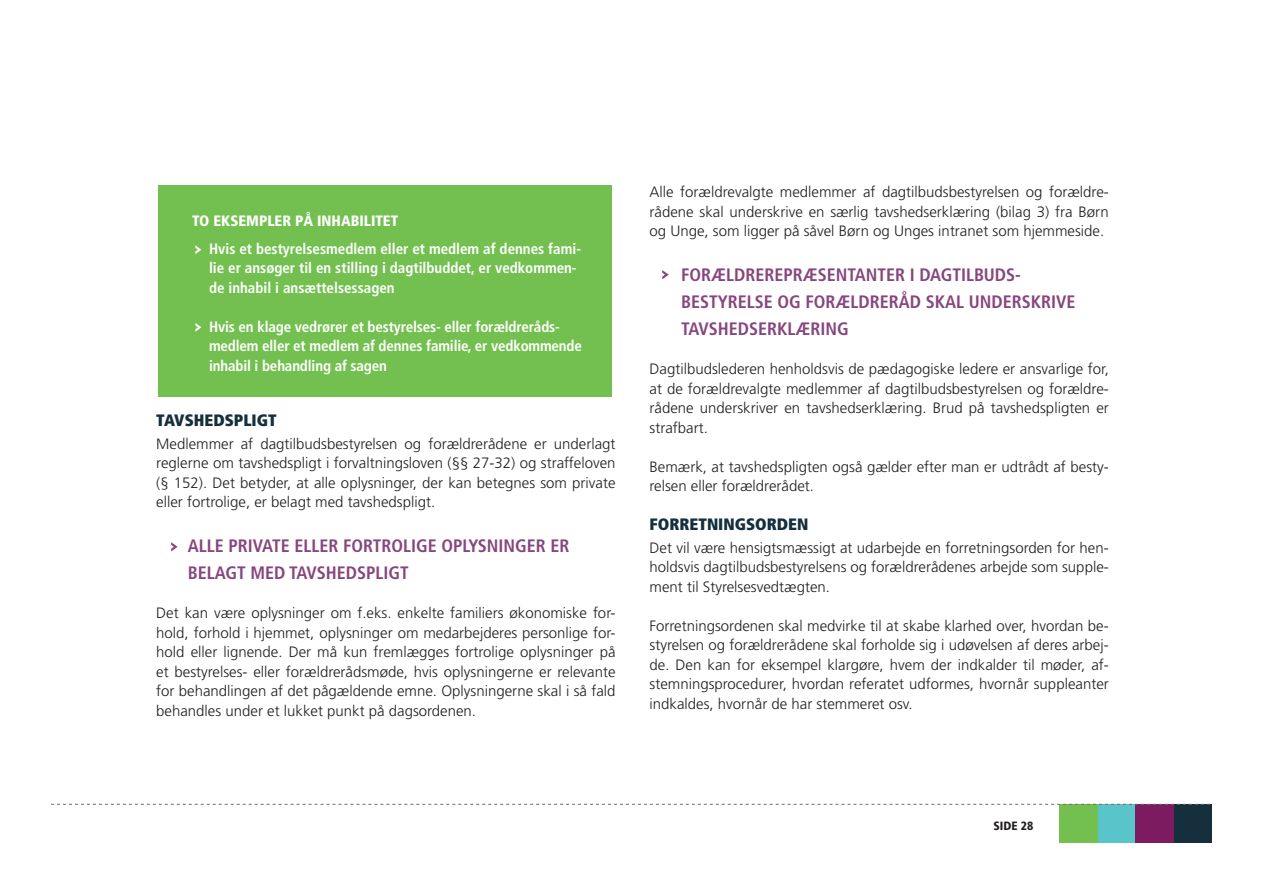
<style>
.page{position:relative;width:1263px;height:893px;background:#fff}
.page>*{position:absolute;margin:0;border:0;box-sizing:border-box;transform-origin:0 0}
.t1{font:700 condensed 18px/27px "Frutiger";color:#87467e}
.t2{font:900 condensed 16.5px "Frutiger";color:#162f3d}
.t3{font:300 15px/19.5px "Frutiger";color:#231f20;text-align:justify}
.t4{font:700 condensed 15px/19.5px "Frutiger";letter-spacing:-.01em;color:#fff}
.t5{font:900 condensed 15px "Frutiger";color:#fff}
.t6{font:900 condensed 12px "Frutiger";color:#231f20}
</style>
<div class="page">
<div style="left:158px;top:185px;width:454px;height:211px;background:#73c051"></div>
<svg style="left:195px;top:245px;width:6px;height:9px"></svg>
<svg style="left:195px;top:323px;width:6px;height:9px"></svg>
<svg style="left:662px;top:270px;width:7px;height:9px"></svg>
<svg style="left:171px;top:542px;width:7px;height:9px"></svg>
<div style="left:1097px;top:804px;width:38px;height:38px;background:#59c5cb"></div>
<div style="left:1173px;top:804px;width:38px;height:38px;background:#162f3d"></div>
<div style="left:1059px;top:804px;width:38px;height:38px;background:#73c051"></div>
<div style="left:1135px;top:804px;width:38px;height:38px;background:#7d1b60"></div>
<svg style="left:51px;top:804px;width:1159px;height:1px"></svg>
<p class="t5" style="left:192px;top:212px;width:208px">TO EKSEMPLER PÅ INHABILITET</p>
<p class="t4" style="left:209px;top:239px;width:373px">Hvis et bestyrelsesmedlem eller et medlem af dennes fami&shy;lie er ansøger til en stilling i dagtilbuddet, er vedkommen&shy;de inhabil i ansættelsessagen</p>
<p class="t4" style="left:209px;top:317px;width:374px">Hvis en klage vedrører et bestyrelses- eller forældreråds&shy;medlem eller et medlem af dennes familie, er vedkommende inhabil i behandling af sagen</p>
<p class="t2" style="left:156px;top:410px;width:122px">TAVSHEDSPLIGT</p>
<p class="t3" style="left:156px;top:434px;width:461px">Medlemmer af dagtilbudsbestyrelsen og forældrerådene er underlagt reglerne om tavshedspligt i forvaltningsloven (§§ 27-32) og straffeloven (§ 152). Det betyder, at alle oplysninger, der kan betegnes som private eller fortrolige, er belagt med tavshedspligt.</p>
<p class="t1" style="left:188px;top:533px;width:383px">ALLE PRIVATE ELLER FORTROLIGE OPLYSNINGER ER<br>BELAGT MED TAVSHEDSPLIGT</p>
<p class="t3" style="left:156px;top:604px;width:461px">Det kan være oplysninger om f.eks. enkelte familiers økonomiske for&shy;hold, forhold i hjemmet, oplysninger om medarbejderes personlige for&shy;hold eller lignende. Der må kun fremlægges fortrolige oplysninger på et bestyrelses- eller forældrerådsmøde, hvis oplysningerne er relevante for behandlingen af det pågældende emne. Oplysningerne skal i så fald behandles under et lukket punkt på dagsordenen.</p>
<p class="t3" style="left:649px;top:183px;width:461px">Alle forældrevalgte medlemmer af dagtilbudsbestyrelsen og forældre&shy;rådene skal underskrive en særlig tavshedserklæring (bilag 3) fra Børn og Unge, som ligger på såvel Børn og Unges intranet som hjemmeside.</p>
<p class="t1" style="left:681px;top:262px;width:396px">FORÆLDREREPRÆSENTANTER I DAGTILBUDS-<br>BESTYRELSE OG FORÆLDRERÅD SKAL UNDERSKRIVE<br>TAVSHEDSERKLÆRING</p>
<p class="t3" style="left:649px;top:360px;width:461px">Dagtilbudslederen henholdsvis de pædagogiske ledere er ansvarlige for, at de forældrevalgte medlemmer af dagtilbudsbestyrelsen og forældre&shy;rådene underskriver en tavshedserklæring. Brud på tavshedspligten er strafbart.</p>
<p class="t3" style="left:649px;top:457px;width:461px">Bemærk, at tavshedspligten også gælder efter man er udtrådt af besty&shy;relsen eller forældrerådet.</p>
<p class="t2" style="left:649px;top:514px;width:160px">FORRETNINGSORDEN</p>
<p class="t3" style="left:649px;top:538px;width:461px">Det vil være hensigtsmæssigt at udarbejde en forretningsorden for hen&shy;holdsvis dagtilbudsbestyrelsens og forældrerådenes arbejde som supple&shy;ment til Styrelsesvedtægten.</p>
<p class="t3" style="left:649px;top:616px;width:461px">Forretningsordenen skal medvirke til at skabe klarhed over, hvordan be&shy;styrelsen og forældrerådene skal forholde sig i udøvelsen af deres arbej&shy;de. Den kan for eksempel klargøre, hvem der indkalder til møder, af&shy;stemningsprocedurer, hvordan referatet udformes, hvornår suppleanter indkaldes, hvornår de har stemmeret osv.</p>
<p class="t6" style="left:993px;top:818px;width:41px">SIDE 28</p>
</div>
